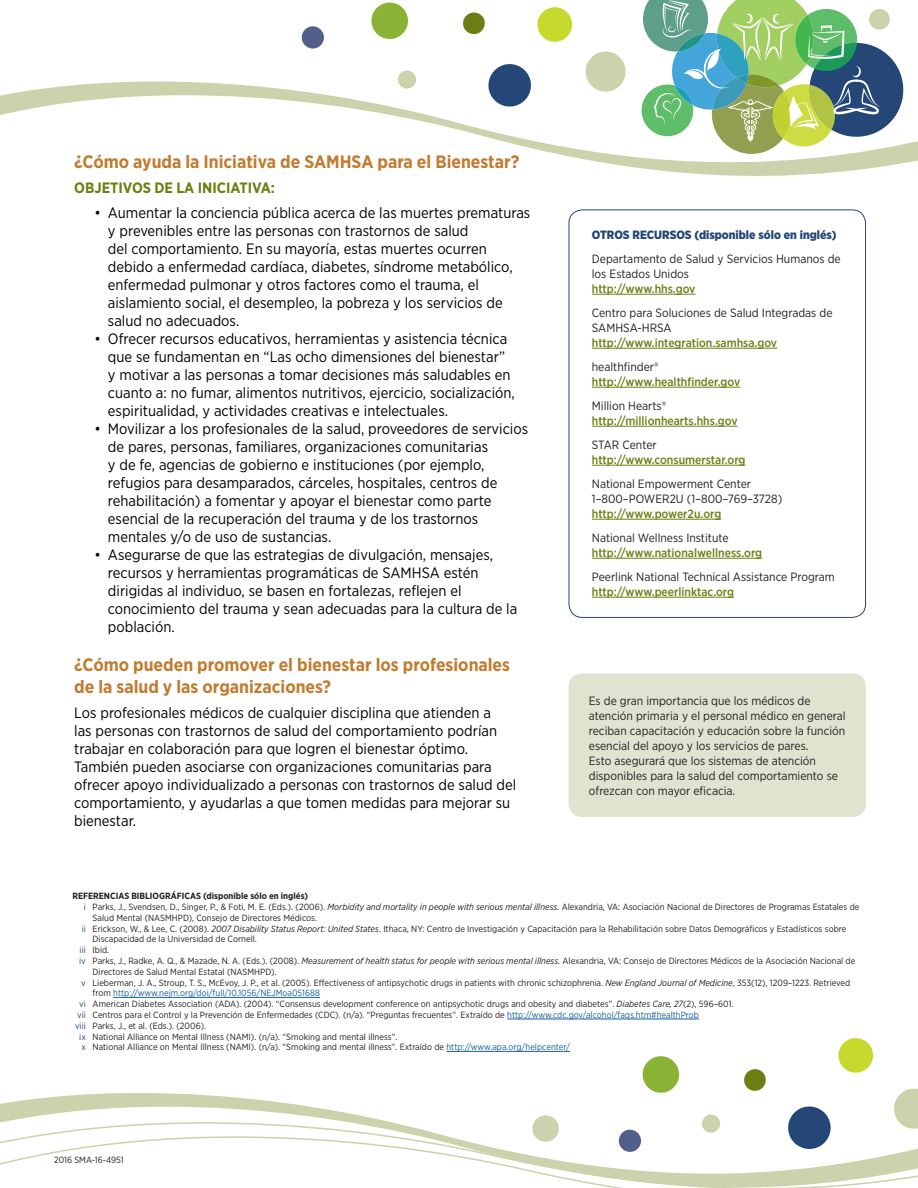
<style>
.page{position:relative;width:918px;height:1188px;background:#fff}
.page>*{position:absolute;margin:0;border:0;box-sizing:border-box;transform-origin:0 0}
.t1{font:700 18px/21.6px "Gotham Narrow";color:#c27c31}
.t2{font:15px/18px "Gotham Narrow";color:#000}
.t3{font:700 15px "Gotham Narrow";color:#6d7e12}
.t4{font:12px/15px "Gotham Narrow";color:#231f20}
.t5{font:500 12px/15px "Gotham Narrow";color:#6d7e12}
.t6{font:900 12px "Gotham Narrow";color:#244778}
.t7{font:9px/10.8px "Gotham Narrow";color:#231f20}
.t8{font:700 9px "Gotham Narrow";color:#231f20}
.s1{font-weight:500;color:#6d7e12}
.s2{font-weight:400;color:#231f20}
.s3{color:#244777}
.s4{font-style:italic}
.s5{color:#175d9e}
</style>
<div class="page">
<div style="left:569px;top:673px;width:297px;height:144px;background:#dfe4d1;border-radius:14px"></div>
<hr style="left:113px;top:997px;width:207px;height:1px;background:#175d9e">
<hr style="left:507px;top:1019px;width:192px;height:1px;background:#175d9e">
<hr style="left:446px;top:1051px;width:124px;height:1px;background:#175d9e">
<svg style="left:301px;top:26px;width:23px;height:23px"></svg>
<svg style="left:463px;top:12px;width:22px;height:23px"></svg>
<svg style="left:537px;top:7px;width:35px;height:35px"></svg>
<svg style="left:596px;top:51px;width:19px;height:3px"></svg>
<svg style="left:371px;top:2px;width:37px;height:37px"></svg>
<svg style="left:0;top:54px;width:918px;height:122px"></svg>
<svg style="left:0;top:1093px;width:918px;height:95px"></svg>
<svg style="left:617px;top:1129px;width:26px;height:24px"></svg>
<svg style="left:785px;top:1103px;width:49px;height:49px"></svg>
<svg style="left:744px;top:1069px;width:22px;height:22px"></svg>
<svg style="left:838px;top:1038px;width:35px;height:35px"></svg>
<svg style="left:892px;top:1088px;width:26px;height:43px"></svg>
<div style="left:702px;top:1114px;width:18px;height:19px;background:#ccd2ac;border-radius:50%"></div>
<svg style="left:640px;top:1056px;width:41px;height:39px"></svg>
<svg style="left:531px;top:1115px;width:29px;height:28px"></svg>
<svg style="left:641px;top:0;width:264px;height:154px"></svg>
<div style="left:569px;top:210px;width:297px;height:408px;border:1px solid #244778;border-radius:14px"></div>
<hr style="left:592px;top:294px;width:104px;height:1px;background:#6d7e12">
<hr style="left:592px;top:348px;width:185px;height:1px;background:#6d7e12">
<hr style="left:592px;top:387px;width:148px;height:1px;background:#6d7e12">
<hr style="left:592px;top:426px;width:146px;height:1px;background:#6d7e12">
<hr style="left:592px;top:465px;width:154px;height:1px;background:#6d7e12">
<hr style="left:592px;top:519px;width:129px;height:1px;background:#6d7e12">
<hr style="left:592px;top:558px;width:170px;height:1px;background:#6d7e12">
<hr style="left:592px;top:597px;width:142px;height:1px;background:#6d7e12">
<h2 class="t1" style="left:74px;top:151px;width:447px">¿Cómo ayuda la Iniciativa de SAMHSA para el Bienestar?</h2>
<h3 class="t3" style="left:74px;top:178px;width:202px">OBJETIVOS DE LA INICIATIVA:</h3>
<p class="t2" style="left:108px;top:203px;width:424px;text-indent:-14px">• Aumentar la conciencia pública acerca de las muertes prematuras y prevenibles entre las personas con trastornos de salud<br>del comportamiento. En su mayoría, estas muertes ocurren debido a enfermedad cardíaca, diabetes, síndrome metabólico, enfermedad pulmonar y otros factores como el trauma, el aislamiento social, el desempleo, la pobreza y los servicios de salud no adecuados.</p>
<p class="t2" style="left:108px;top:329px;width:408px;text-indent:-14px">• Ofrecer recursos educativos, herramientas y asistencia técnica que se fundamentan en “Las ocho dimensiones del bienestar” y motivar a las personas a tomar decisiones más saludables en cuanto a: no fumar, alimentos nutritivos, ejercicio, socialización, espiritualidad, y actividades creativas e intelectuales.</p>
<p class="t2" style="left:108px;top:419px;width:422px;text-indent:-14px">• Movilizar a los profesionales de la salud, proveedores de servicios de pares, personas, familiares, organizaciones comunitarias<br>y de fe, agencias de gobierno e instituciones (por ejemplo, refugios para desamparados, cárceles, hospitales, centros de rehabilitación) a fomentar y apoyar el bienestar como parte esencial de la recuperación del trauma y de los trastornos mentales y/o de uso de sustancias.</p>
<p class="t2" style="left:108px;top:545px;width:411px;text-indent:-14px">• Asegurarse de que las estrategias de divulgación, mensajes, recursos y herramientas programáticas de SAMHSA estén dirigidas al individuo, se basen en fortalezas, reflejen el conocimiento del trauma y sean adecuadas para la cultura de la población.</p>
<h2 class="t1" style="left:74px;top:654px;width:437px">¿Cómo pueden promover el bienestar los profesionales de la salud y las organizaciones?</h2>
<p class="t2" style="left:74px;top:703px;width:444px">Los profesionales médicos de cualquier disciplina que atienden a<br>las personas con trastornos de salud del comportamiento podrían trabajar en colaboración para que logren el bienestar óptimo.<br>También pueden asociarse con organizaciones comunitarias para ofrecer apoyo individualizado a personas con trastornos de salud del comportamiento, y ayudarlas a que tomen medidas para mejorar su bienestar.</p>
<p class="t6" style="left:592px;top:227px;width:246px">OTROS RECURSOS (disponible sólo en inglés)</p>
<p class="t4" style="left:592px;top:251px;width:250px">Departamento de Salud y Servicios Humanos de los Estados Unidos<br><span class="s1">http://www.hhs.gov</span></p>
<p class="t4" style="left:592px;top:305px;width:242px">Centro para Soluciones de Salud Integradas de<br>SAMHSA-HRSA <span class="s1">http://www.integration.samhsa.gov</span></p>
<p class="t5" style="left:592px;top:359px;width:150px"><span class="s2">healthfinder® </span>http://www.healthfinder.gov</p>
<p class="t5" style="left:592px;top:398px;width:147px"><span class="s2">Million Hearts® </span>http://millionhearts.hhs.gov</p>
<p class="t5" style="left:592px;top:437px;width:155px"><span class="s2">STAR Center </span>http://www.consumerstar.org</p>
<p class="t4" style="left:592px;top:476px;width:192px">National Empowerment Center<br>1–800–POWER2U (1–800–769–3728) <span class="s1">http://www.power2u.org</span></p>
<p class="t5" style="left:592px;top:530px;width:172px"><span class="s2">National Wellness Institute </span>http://www.nationalwellness.org</p>
<p class="t4" style="left:592px;top:569px;width:244px">Peerlink National Technical Assistance Program <span class="s1">http://www.peerlinktac.org</span></p>
<p class="t4" style="left:589px;top:693px;width:258px">Es de gran importancia que los médicos de atención primaria y el personal médico en general reciban capacitación y educación sobre la función esencial del apoyo y los servicios de pares.<br>Esto asegurará que los sistemas de atención disponibles para la salud del comportamiento se ofrezcan con mayor eficacia.</p>
<p class="t8" style="left:72px;top:890px;width:237px">REFERENCIAS BIBLIOGRÁFICAS (disponible sólo en inglés)</p>
<p class="t7" style="left:93px;top:901px;width:768px;text-indent:-9px"><span class="s3">i</span> Parks, J., Svendsen, D., Singer, P., &amp; Foti, M. E. (Eds.). (2006). <span class="s4">Morbidity and mortality in people with serious mental illness.</span> Alexandria, VA: Asociación Nacional de Directores de Programas Estatales de<br>Salud Mental (NASMHPD), Consejo de Directores Médicos.</p>
<p class="t7" style="left:93px;top:923px;width:755px;text-indent:-11px"><span class="s3">ii</span> Erickson, W., &amp; Lee, C. (2008). <span class="s4">2007 Disability Status Report: United States</span>. Ithaca, NY: Centro de Investigación y Capacitación para la Rehabilitación sobre Datos Demográficos y Estadísticos sobre<br>Discapacidad de la Universidad de Cornell.</p>
<p class="t7" style="left:80px;top:945px;width:31px"><span class="s3">iii</span> Ibid.</p>
<p class="t7" style="left:93px;top:955px;width:764px;text-indent:-13px"><span class="s3">iv</span> Parks, J., Radke, A. Q., &amp; Mazade, N. A. (Eds.). (2008). <span class="s4">Measurement of health status for people with serious mental illness.</span> Alexandria, VA: Consejo de Directores Médicos de la Asociación Nacional de<br>Directores de Salud Mental Estatal (NASMHPD).</p>
<p class="t7" style="left:93px;top:977px;width:759px;text-indent:-11px"><span class="s3">v</span> Lieberman, J. A., Stroup, T. S., McEvoy, J. P., et al. (2005). Effectiveness of antipsychotic drugs in patients with chronic schizophrenia. <span class="s4">New England Journal of Medicine</span>, 353(12), 1209–1223. Retrieved from <span class="s5">http://www.nejm.org/doi/full/10.1056/NEJMoa051688</span></p>
<p class="t7" style="left:79px;top:999px;width:656px"><span class="s3">vi</span> American Diabetes Association (ADA). (2004). “Consensus development conference on antipsychotic drugs and obesity and diabetes”. <span class="s4">Diabetes Care, 27</span>(2), 596–601.</p>
<p class="t7" style="left:77px;top:1009px;width:623px"><span class="s3">vii</span> Centros para el Control y la Prevención de Enfermedades (CDC). (n/a). “Preguntas frecuentes”. Extraído de <span class="s5">http://www.cdc.gov/alcohol/faqs.htm#healthProb</span></p>
<p class="t7" style="left:75px;top:1020px;width:133px"><span class="s3">viii</span> Parks, J., et al. (Eds.). (2006).</p>
<p class="t7" style="left:79px;top:1031px;width:320px"><span class="s3">ix</span> National Alliance on Mental Illness (NAMI). (n/a). “Smoking and mental illness”.</p>
<p class="t7" style="left:81px;top:1042px;width:490px"><span class="s3">x</span> National Alliance on Mental Illness (NAMI). (n/a). “Smoking and mental illness”. Extraído de <span class="s5">http://www.apa.org/helpcenter/</span></p>
<p class="t7" style="left:54px;top:1154px;width:71px">2016 SMA-16-4951</p>
</div>
